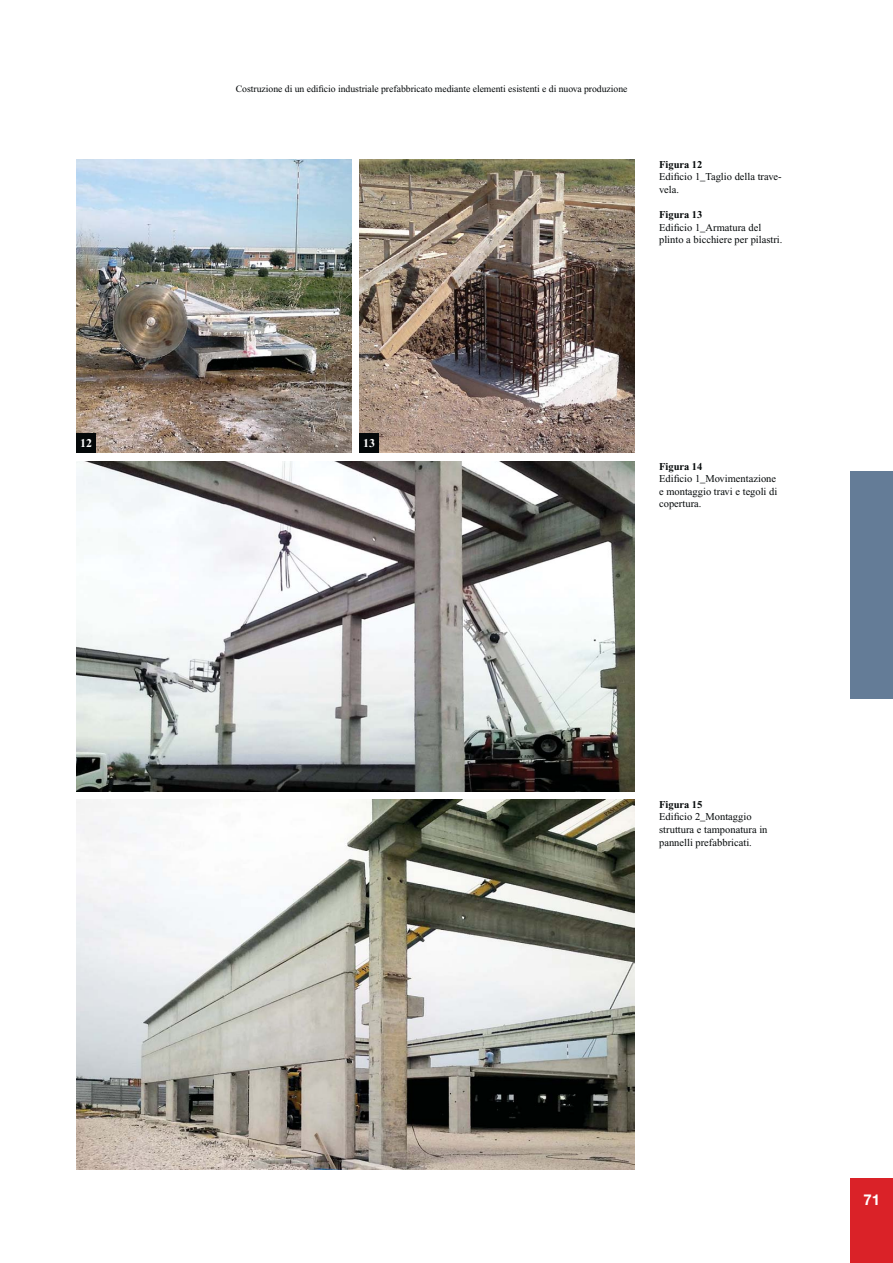
<style>
.page{position:relative;width:893px;height:1263px;background:#fff}
.page>*{position:absolute;margin:0;border:0;box-sizing:border-box;transform-origin:0 0}
.t1{font:700 15px "Helvetica Neue";color:#fff}
.t2{font:700 12px "Times New Roman";color:#fff}
.t3{font:10.5px/12.6px "Times New Roman";color:#040809}
.t4{font:700 10.5px "Times New Roman";color:#040809}
.t5{font:9.75px "Times New Roman";letter-spacing:-.005em;color:#040809}
</style>
<div class="page">
<div style="left:850px;top:1178px;width:43px;height:85px;background:#da2228"></div>
<div style="left:850px;top:471px;width:43px;height:227px;background:#647c97"></div>
<img style="left:77px;top:159px;width:274px;height:294px">
<img style="left:359px;top:159px;width:275px;height:294px">
<img style="left:77px;top:461px;width:557px;height:330px">
<img style="left:77px;top:799px;width:557px;height:370px">
<div style="left:77px;top:434px;width:19px;height:19px;background:#040809"></div>
<div style="left:359px;top:434px;width:20px;height:19px;background:#040809"></div>
<p class="t5" style="left:236px;top:86px;width:393px">Costruzione di un edificio industriale prefabbricato mediante elementi esistenti e di nuova produzione</p>
<p class="t4" style="left:659px;top:160px;width:45px">Figura 12</p>
<p class="t3" style="left:659px;top:171px;width:124px">Edificio 1_Taglio della trave&shy;vela.</p>
<p class="t4" style="left:659px;top:211px;width:45px">Figura 13</p>
<p class="t3" style="left:659px;top:222px;width:125px">Edificio 1_Armatura del plinto a bicchiere per pilastri.</p>
<p class="t2" style="left:80px;top:439px;width:14px">12</p>
<p class="t2" style="left:363px;top:439px;width:14px">13</p>
<p class="t4" style="left:659px;top:462px;width:45px">Figura 14</p>
<p class="t3" style="left:659px;top:473px;width:120px;text-align:justify">Edificio 1_Movimentazione e montaggio travi e tegoli di copertura.</p>
<p class="t4" style="left:659px;top:801px;width:45px">Figura 15</p>
<p class="t3" style="left:659px;top:811px;width:110px">Edificio 2_Montaggio struttura e tamponatura in pannelli prefabbricati.</p>
<h1 class="t1" style="left:863px;top:1194px;width:18px">71</h1>
</div>
